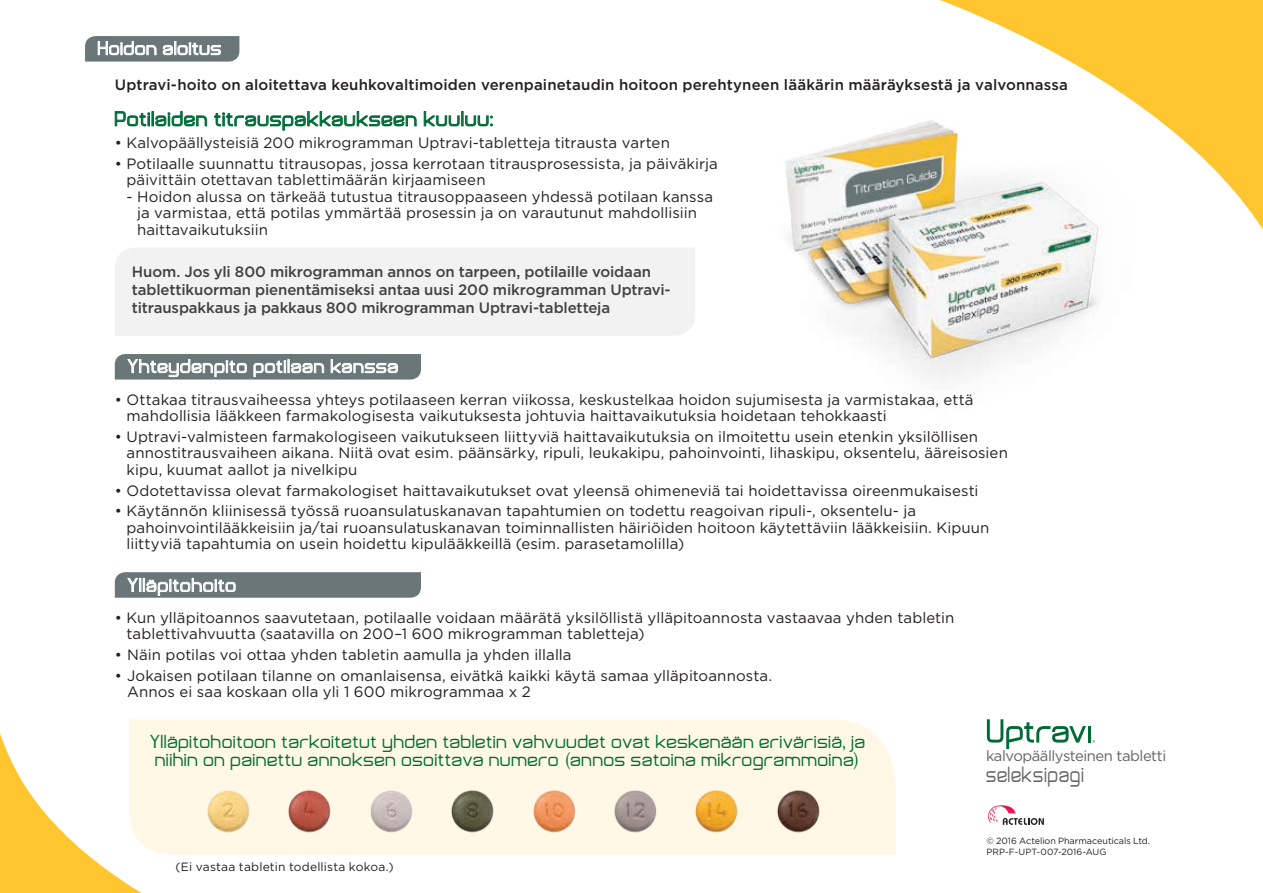
<style>
.page{position:relative;width:1263px;height:893px;background:#fff}
.page>*{position:absolute;margin:0;border:0;box-sizing:border-box;transform-origin:0 0}
.t1{font:21px "Not Just Groovy";letter-spacing:.05em;color:#636466;scale:.84 1}
.t2{font:19.5px "Not Just Groovy";letter-spacing:.05em;color:#006b36}
.t3{font:18px/18px "Not Just Groovy";letter-spacing:.03em;color:#006b36;text-align:center}
.t4{font:18px "Not Just Groovy";letter-spacing:.05em;color:#fff}
.t5{font:15px/16.5px "Gotham";letter-spacing:.005em;color:#231f20}
.t6{font:500 15px/18px "Gotham";letter-spacing:-.01em;color:#414142}
.t7{font:500 15px "Gotham";letter-spacing:.01em;color:#231f20}
.t8{font:15px "Gotham";letter-spacing:-.015em;color:#636466}
.t9{font:14.85px "Gotham";letter-spacing:-.03em;color:#636466}
.t10{font:12px "Gotham";letter-spacing:.015em;color:#231f20}
.t11{font:9px/10.8px "Gotham";letter-spacing:-.005em;color:#231f20}
</style>
<div class="page">
<div style="left:288px;top:719px;width:607px;height:136px;background:#fff8e6"></div>
<svg style="left:940px;top:0;width:323px;height:230px;fill:#ffc62f"></svg>
<svg style="left:0;top:719px;width:288px;height:174px"></svg>
<img style="left:785px;top:66px;width:346px;height:313px">
<hr style="left:1088px;top:726px;width:3px;height:17px;background:#006b36">
<svg style="left:987px;top:719px;width:99px;height:30px"></svg>
<svg style="left:85px;top:36px;width:154px;height:26px;background:#859091"></svg>
<svg style="left:115px;top:111px;width:92px;height:15px"></svg>
<svg style="left:214px;top:111px;width:202px;height:19px"></svg>
<svg style="left:424px;top:111px;width:69px;height:15px"></svg>
<div style="left:115px;top:248px;width:580px;height:88px;background:#f2f2f3"></div>
<svg style="left:115px;top:354px;width:306px;height:26px;background:#879293"></svg>
<svg style="left:115px;top:572px;width:306px;height:26px;background:#778485"></svg>
<svg style="left:988px;top:805px;width:56px;height:20px"></svg>
<img style="left:759px;top:757px;width:81px;height:93px">
<img style="left:186px;top:757px;width:81px;height:93px">
<img style="left:677px;top:757px;width:82px;height:93px">
<img style="left:596px;top:757px;width:81px;height:93px">
<img style="left:352px;top:757px;width:78px;height:93px">
<img style="left:515px;top:757px;width:81px;height:93px">
<img style="left:430px;top:757px;width:85px;height:93px">
<img style="left:267px;top:757px;width:85px;height:93px">
<p class="t4" style="left:98px;top:38px;width:125px">Hoidon aloitus</p>
<p class="t7" style="left:115px;top:76px;width:955px">Uptravi-hoito on aloitettava keuhkovaltimoiden verenpainetaudin hoitoon perehtyneen lääkärin määräyksestä ja valvonnassa</p>
<h2 class="t2" style="left:115px;top:107px;width:380px">Potilaiden titrauspakkaukseen kuuluu:</h2>
<p class="t5" style="left:115px;top:134px;width:557px">• Kalvopäällysteisiä 200 mikrogramman Uptravi-tabletteja titrausta varten</p>
<p class="t5" style="left:126px;top:155px;width:593px;text-indent:-12px">• Potilaalle suunnattu titrausopas, jossa kerrotaan titrausprosessista, ja päiväkirja päivittäin otettavan tablettimäärän kirjaamiseen</p>
<p class="t5" style="left:137px;top:188px;width:578px;text-indent:-11px">- Hoidon alussa on tärkeää tutustua titrausoppaaseen yhdessä potilaan kanssa ja varmistaa, että potilas ymmärtää prosessin ja on varautunut mahdollisiin haittavaikutuksiin</p>
<p class="t6" style="left:132px;top:262px;width:540px">Huom. Jos yli 800 mikrogramman annos on tarpeen, potilaille voidaan tablettikuorman pienentämiseksi antaa uusi 200 mikrogramman Uptravi&shy;titrauspakkaus ja pakkaus 800 mikrogramman Uptravi-tabletteja</p>
<p class="t4" style="left:128px;top:355px;width:272px">Yhteydenpito potilaan kanssa</p>
<p class="t5" style="left:126px;top:391px;width:849px;text-indent:-12px">• Ottakaa titrausvaiheessa yhteys potilaaseen kerran viikossa, keskustelkaa hoidon sujumisesta ja varmistakaa, että mahdollisia lääkkeen farmakologisesta vaikutuksesta johtuvia haittavaikutuksia hoidetaan tehokkaasti</p>
<p class="t5" style="left:126px;top:428px;width:883px;text-indent:-12px">• Uptravi-valmisteen farmakologiseen vaikutukseen liittyviä haittavaikutuksia on ilmoitettu usein etenkin yksilöllisen annostitrausvaiheen aikana. Niitä ovat esim. päänsärky, ripuli, leukakipu, pahoinvointi, lihaskipu, oksentelu, ääreisosien kipu, kuumat aallot ja nivelkipu</p>
<p class="t5" style="left:115px;top:482px;width:865px">• Odotettavissa olevat farmakologiset haittavaikutukset ovat yleensä ohimeneviä tai hoidettavissa oireenmukaisesti</p>
<p class="t5" style="left:126px;top:502px;width:864px;text-indent:-12px">• Käytännön kliinisessä työssä ruoansulatuskanavan tapahtumien on todettu reagoivan ripuli-, oksentelu- ja pahoinvointilääkkeisiin ja/tai ruoansulatuskanavan toiminnallisten häiriöiden hoitoon käytettäviin lääkkeisiin. Kipuun liittyviä tapahtumia on usein hoidettu kipulääkkeillä (esim. parasetamolilla)</p>
<p class="t4" style="left:128px;top:574px;width:110px">Ylläpitohoito</p>
<p class="t5" style="left:126px;top:609px;width:829px;text-indent:-12px">• Kun ylläpitoannos saavutetaan, potilaalle voidaan määrätä yksilöllistä ylläpitoannosta vastaavaa yhden tabletin tablettivahvuutta (saatavilla on 200–1 600 mikrogramman tabletteja)</p>
<p class="t5" style="left:115px;top:646px;width:458px">• Näin potilas voi ottaa yhden tabletin aamulla ja yhden illalla</p>
<p class="t5" style="left:127px;top:667px;width:647px;text-indent:-12px">• Jokaisen potilaan tilanne on omanlaisensa, eivätkä kaikki käytä samaa ylläpitoannosta.<br>Annos ei saa koskaan olla yli 1 600 mikrogrammaa x 2</p>
<p class="t3" style="left:150px;top:732px;width:717px">Ylläpitohoitoon tarkoitetut yhden tabletin vahvuudet ovat keskenään erivärisiä, ja niihin on painettu annoksen osoittava numero (annos satoina mikrogrammoina)</p>
<p class="t8" style="left:986px;top:748px;width:138px">film-coated tablets</p>
<p class="t9" style="left:986px;top:748px;width:182px">kalvopäällysteinen tabletti</p>
<h1 class="t1" style="left:986px;top:762px;width:118px">seleksipagi</h1>
<p class="t10" style="left:176px;top:860px;width:219px">(Ei vastaa tabletin todellista kokoa.)</p>
<p class="t11" style="left:986px;top:835px;width:165px">© 2016 Actelion Pharmaceuticals Ltd.<br>PRP-F-UPT-007-2016-AUG</p>
</div>
